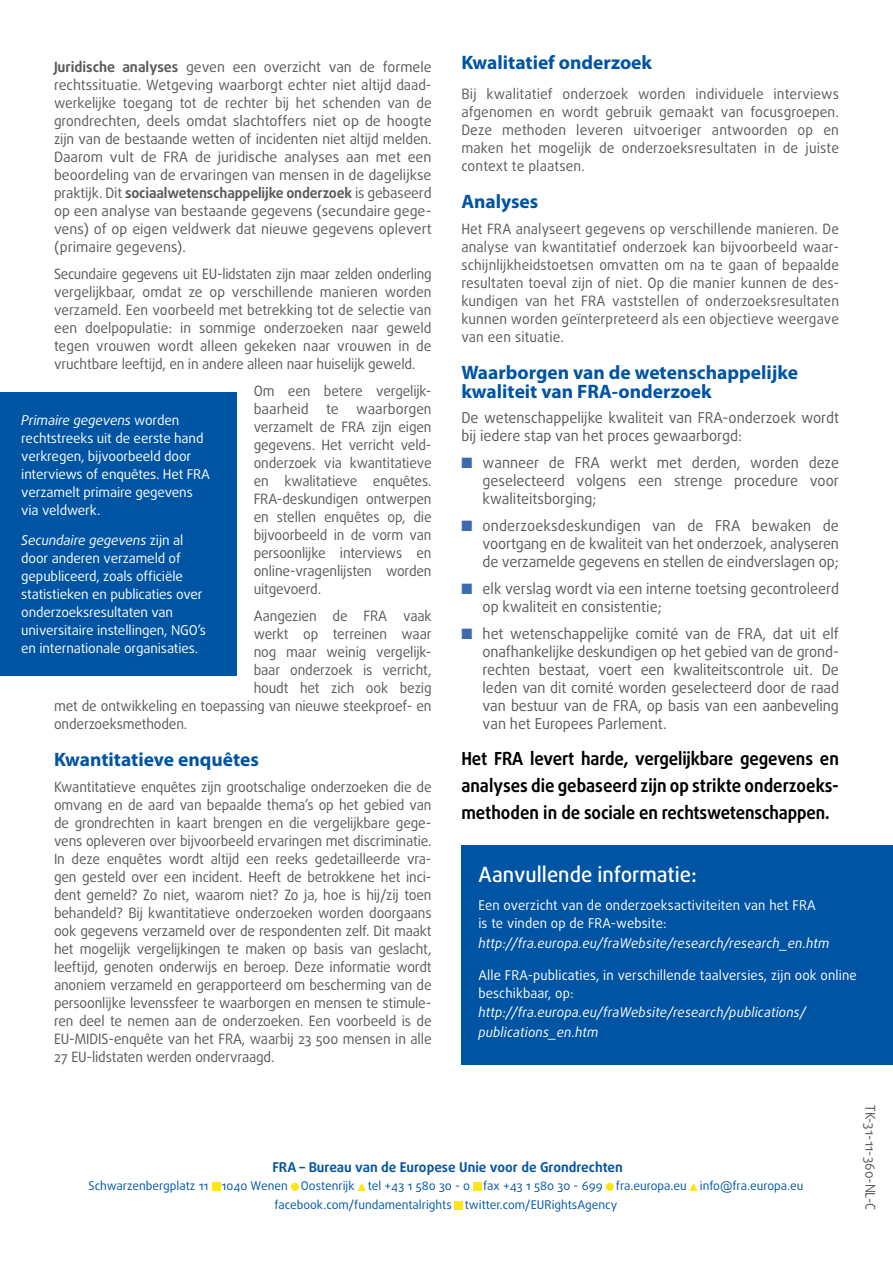
<style>
.page{position:relative;width:893px;height:1263px;background:#fff}
.page>*{position:absolute;margin:0;border:0;box-sizing:border-box;transform-origin:0 0}
.body{font:500 21px "Daxline Pro";color:#fff;scale:.96 1}
.sous-titre{font:700 19.5px/19.5px "Myriad Pro";color:#0054a4}
.body-2{font:700 18px/27px "Daxline Pro";letter-spacing:-.01em;color:#000;text-align:justify;scale:.93 1}
.bullet{font:15px/18px "Daxline Pro";color:#58595b;text-align:justify;scale:.96 1}
.body-3{font:15px/18px "Daxline Pro";color:#58595b;scale:.96 1}
.body-4{font:14.25px/18px "Daxline Pro";letter-spacing:-.01em;color:#58595b;text-align:justify;scale:.96 1}
.body-5{font:14.25px/18px "Daxline Pro";letter-spacing:-.01em;color:#58595b;text-align:justify}
.body-6{font:14.25px/18px "Daxline Pro";letter-spacing:-.01em;color:#58595b;text-align:justify;scale:.95 1}
.body-7{font:13.5px/18px "Daxline Pro";letter-spacing:-.01em;color:#fff}
.body-8{font:13.5px/18px "Daxline Pro";letter-spacing:.01em;color:#fff}
.body-9{font:italic 13.5px/19.5px "Daxline Pro";letter-spacing:.01em;color:#fff}
.t1{font:700 13.5px "Daxline Pro";color:#0054a4}
.further_info{font:13.5px "Daxline Pro";color:#58595b;scale:.96 1}
.t2{font:12px "Daxline Pro";color:#0054a4}
.s1{font-weight:700}
.s2{font-style:italic}
.s3{color:#3f6ab1}
</style>
<div class="page">
<div style="left:461px;top:845px;width:432px;height:219px;background:#0054a4"></div>
<div style="left:0;top:393px;width:237px;height:283px;background:#0054a4"></div>
<div style="left:291px;top:1183px;width:8px;height:8px;background:#ffe512;border-radius:50%"></div>
<div style="left:606px;top:1183px;width:8px;height:8px;background:#ffe512;border-radius:50%"></div>
<div style="left:213px;top:1183px;width:8px;height:8px;background:#ffe512"></div>
<div style="left:454px;top:1201px;width:8px;height:8px;background:#ffe512"></div>
<div style="left:473px;top:1183px;width:8px;height:8px;background:#ffe512"></div>
<svg style="left:358px;top:1183px;width:8px;height:8px"></svg>
<svg style="left:689px;top:1183px;width:9px;height:8px"></svg>
<p class="body-5" style="left:54px;top:58px;width:379px"><span class="s1">Juridische analyses</span> geven een overzicht van de formele rechtssituatie. Wetgeving waarborgt echter niet altijd daad&shy;werkelijke toegang tot de rechter bij het schenden van de grondrechten, deels omdat slachtoffers niet op de hoogte zijn van de bestaande wetten of incidenten niet altijd melden.<br>Daarom vult de FRA de juridische analyses aan met een beoordeling van de ervaringen van mensen in de dagelijkse praktijk. Dit <span class="s1">sociaalwetenschappelijke onderzoek</span> is gebaseerd op een analyse van bestaande gegevens (secundaire gege&shy;vens) of op eigen veldwerk dat nieuwe gegevens oplevert (primaire gegevens).</p>
<p class="body-6" style="left:54px;top:265px;width:399px">Secundaire gegevens uit EU-lidstaten zijn maar zelden onderling vergelijkbaar, omdat ze op verschillende manieren worden verzameld. Een voorbeeld met betrekking tot de selectie van een doelpopulatie: in sommige onderzoeken naar geweld tegen vrouwen wordt alleen gekeken naar vrouwen in de vruchtbare leeftijd, en in andere alleen naar huiselijk geweld.</p>
<p class="body-4" style="left:254px;top:382px;width:187px">Om een betere vergelijk&shy;baarheid te waarborgen verzamelt de FRA zijn eigen gegevens. Het verricht veld&shy;onderzoek via kwantitatieve en kwalitatieve enquêtes.<br>FRA-deskundigen ontwerpen en stellen enquêtes op, die bijvoorbeeld in de vorm van persoonlijke interviews en online-vragenlijsten worden uitgevoerd.</p>
<p class="body-4" style="left:254px;top:607px;width:187px">Aangezien de FRA vaak</p>
<p class="body-4" style="left:254px;top:625px;width:187px">werkt op terreinen waar</p>
<p class="body-4" style="left:254px;top:643px;width:187px">nog maar weinig vergelijk-</p>
<p class="body-4" style="left:254px;top:661px;width:187px">baar onderzoek is verricht,</p>
<p class="body-4" style="left:254px;top:679px;width:187px">houdt het zich ook bezig</p>
<p class="body-4" style="left:54px;top:697px;width:395px">met de ontwikkeling en toepassing van nieuwe steekproef- en</p>
<p class="body-4" style="left:54px;top:715px;width:140px">onderzoeksmethoden.</p>
<p class="sous-titre" style="left:54px;top:749px;width:207px">Kwantitatieve enquêtes</p>
<p class="body-4" style="left:54px;top:778px;width:395px">Kwantitatieve enquêtes zijn grootschalige onderzoeken die de omvang en de aard van bepaalde thema’s op het gebied van de grondrechten in kaart brengen en die vergelijkbare gege&shy;vens opleveren over bijvoorbeeld ervaringen met discriminatie.<br>In deze enquêtes wordt altijd een reeks gedetailleerde vra&shy;gen gesteld over een incident. Heeft de betrokkene het inci&shy;dent gemeld? Zo niet, waarom niet? Zo ja, hoe is hij/zij toen behandeld? Bij kwantitatieve onderzoeken worden doorgaans ook gegevens verzameld over de respondenten zelf. Dit maakt het mogelijk vergelijkingen te maken op basis van geslacht, leeftijd, genoten onderwijs en beroep. Deze informatie wordt anoniem verzameld en gerapporteerd om bescherming van de persoonlijke levenssfeer te waarborgen en mensen te stimule&shy;ren deel te nemen aan de onderzoeken. Een voorbeeld is de EU-MIDIS-enquête van het FRA, waarbij 23 500 mensen in alle 27 EU-lidstaten werden ondervraagd.</p>
<p class="body-7" style="left:21px;top:411px;width:190px"><span class="s2">Primaire gegevens</span> worden rechtstreeks uit de eerste hand verkregen, bijvoorbeeld door interviews of enquêtes. Het FRA verzamelt primaire gegevens via veldwerk.</p>
<p class="body-7" style="left:21px;top:531px;width:186px"><span class="s2">Secundaire gegevens</span> zijn al door anderen verzameld of gepubliceerd, zoals officiële statistieken en publicaties over onderzoeksresultaten van universitaire instellingen, NGO’s en internationale organisaties.</p>
<p class="sous-titre" style="left:461px;top:53px;width:192px">Kwalitatief onderzoek</p>
<p class="body-5" style="left:461px;top:85px;width:379px">Bij kwalitatief onderzoek worden individuele interviews afgenomen en wordt gebruik gemaakt van focusgroepen.<br>Deze methoden leveren uitvoeriger antwoorden op en maken het mogelijk de onderzoeksresultaten in de juiste context te plaatsen.</p>
<p class="sous-titre" style="left:461px;top:191px;width:78px">Analyses</p>
<p class="body-4" style="left:461px;top:220px;width:395px">Het FRA analyseert gegevens op verschillende manieren. De analyse van kwantitatief onderzoek kan bijvoorbeeld waar&shy;schijnlijkheidstoetsen omvatten om na te gaan of bepaalde resultaten toeval zijn of niet. Op die manier kunnen de des&shy;kundigen van het FRA vaststellen of onderzoeksresultaten kunnen worden geïnterpreteerd als een objectieve weergave van een situatie.</p>
<p class="sous-titre" style="left:461px;top:362px;width:338px">Waarborgen van de wetenschappelijke kwaliteit van FRA-onderzoek</p>
<p class="body-3" style="left:461px;top:409px;width:395px">De wetenschappelijke kwaliteit van FRA-onderzoek wordt bij iedere stap van het proces gewaarborgd:</p>
<p class="bullet" style="left:483px;top:454px;width:373px;text-indent:-21px"><span class="s3">■</span> wanneer de FRA werkt met derden, worden deze geselecteerd volgens een strenge procedure voor kwaliteitsborging;</p>
<p class="bullet" style="left:483px;top:517px;width:373px;text-indent:-21px"><span class="s3">■</span> onderzoeksdeskundigen van de FRA bewaken de voortgang en de kwaliteit van het onderzoek, analyseren de verzamelde gegevens en stellen de eindverslagen op;</p>
<p class="bullet" style="left:483px;top:580px;width:373px;text-indent:-21px"><span class="s3">■</span> elk verslag wordt via een interne toetsing gecontroleerd op kwaliteit en consistentie;</p>
<p class="bullet" style="left:483px;top:625px;width:373px;text-indent:-21px"><span class="s3">■</span> het wetenschappelijke comité van de FRA, dat uit elf onafhankelijke deskundigen op het gebied van de grond&shy;rechten bestaat, voert een kwaliteitscontrole uit. De leden van dit comité worden geselecteerd door de raad van bestuur van de FRA, op basis van een aanbeveling van het Europees Parlement.</p>
<p class="body-2" style="left:461px;top:745px;width:407px">Het FRA levert harde, vergelijkbare gegevens en analyses die gebaseerd zijn op strikte onderzoeks&shy;methoden in de sociale en rechtswetenschappen.</p>
<p class="body" style="left:478px;top:861px;width:229px">Aanvullende informatie:</p>
<p class="body-8" style="left:478px;top:896px;width:339px">Een overzicht van de onderzoeksactiviteiten van het FRA is te vinden op de FRA-website:</p>
<p class="body-9" style="left:478px;top:933px;width:353px">http://fra.europa.eu/fraWebsite/research/research_en.htm</p>
<p class="body-8" style="left:478px;top:966px;width:380px">Alle FRA-publicaties, in verschillende taalversies, zijn ook online beschikbaar, op:</p>
<p class="body-9" style="left:478px;top:1003px;width:329px">http://fra.europa.eu/fraWebsite/research/publications/ publications_en.htm</p>
<p class="t1" style="left:272px;top:1158px;width:352px">FRA – Bureau van de Europese Unie voor de Grondrechten</p>
<p class="t2" style="left:88px;top:1178px;width:716px">Schwarzenbergplatz 11 1040 Wenen Oostenrijk tel +43 1 580 30 - 0 fax +43 1 580 30 - 699 fra.europa.eu info@fra.europa.eu</p>
<p class="t2" style="left:274px;top:1196px;width:345px">facebook.com/fundamentalrights twitter.com/EURightsAgency</p>
<p class="further_info" style="left:879px;top:1105px;width:111px;rotate:90deg">TK-31-11-360-NL-C</p>
</div>
